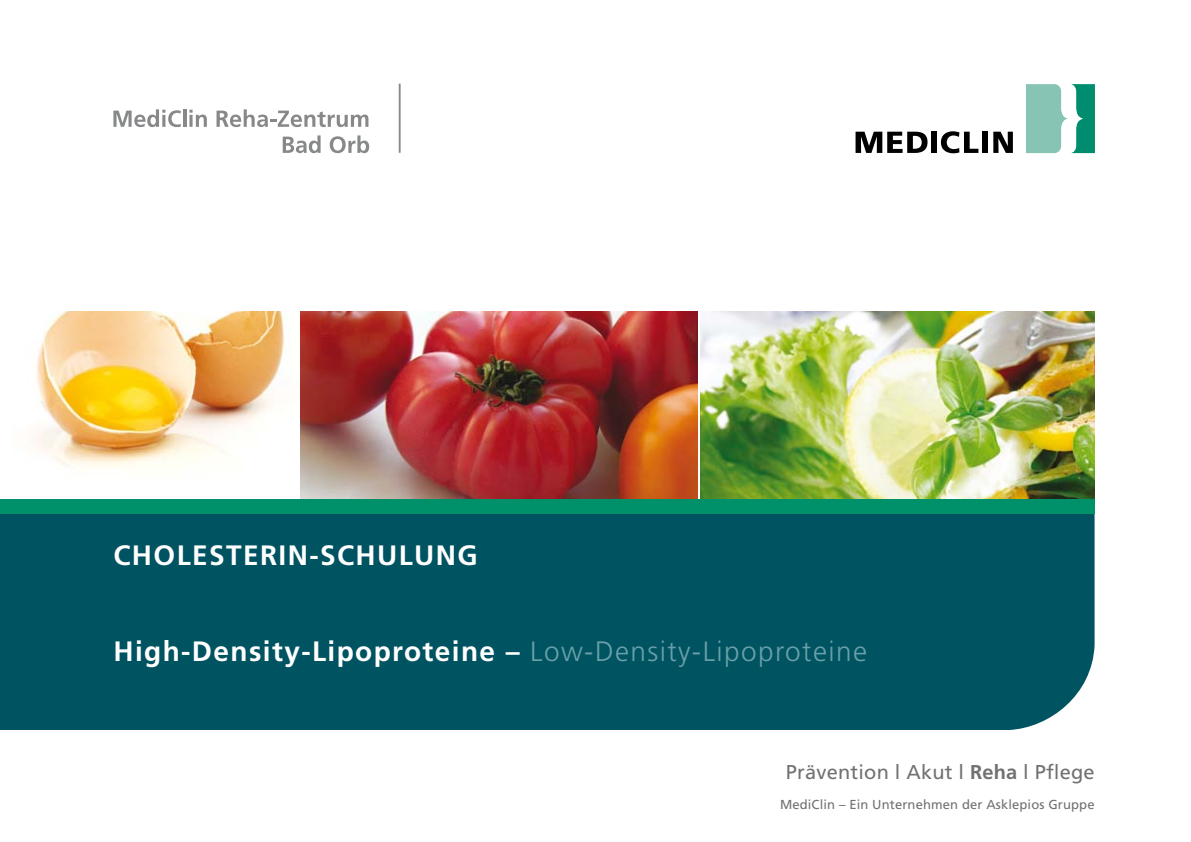
<style>
.page{position:relative;width:1191px;height:842px;background:#fff}
.page>*{position:absolute;margin:0;border:0;box-sizing:border-box;transform-origin:0 0}
.t1{font:700 28px "Frutiger LT";letter-spacing:.05em;color:#fff}
.t2{font:20px "Frutiger LT Std";letter-spacing:.01em;color:#707172}
.t3{font:13px "Frutiger LT Std";letter-spacing:.01em;color:#707172}
.s1{font-weight:300;color:#69a0a9}
.s2{font-family:"Frutiger LT";font-weight:700}
</style>
<div class="page">
<img style="left:700px;top:312px;width:394px;height:187px">
<img style="left:31px;top:312px;width:666px;height:187px">
<div style="left:0;top:513px;width:1094px;height:217px;background:#005361"></div>
<div style="left:0;top:499px;width:1094px;height:14px;background:#00906a"></div>
<svg style="left:1026px;top:84px;width:69px;height:69px"></svg>
<svg style="left:855px;top:132px;width:72px;height:21px"></svg>
<div style="left:931px;top:132px;width:6px;height:21px;background:#000"></div>
<svg style="left:941px;top:131px;width:37px;height:22px"></svg>
<div style="left:982px;top:132px;width:6px;height:21px;background:#000"></div>
<svg style="left:993px;top:132px;width:20px;height:21px"></svg>
<hr style="left:399px;top:84px;width:1px;height:69px;background:#87888a">
<svg style="left:113px;top:109px;width:68px;height:18px"></svg>
<hr style="left:183px;top:109px;width:3px;height:18px;background:#87888a">
<svg style="left:189px;top:110px;width:18px;height:17px"></svg>
<svg style="left:216px;top:109px;width:152px;height:18px"></svg>
<svg style="left:283px;top:135px;width:37px;height:18px"></svg>
<svg style="left:330px;top:135px;width:39px;height:18px"></svg>
<p class="t1" style="left:113px;top:539px;width:366px">CHOLESTERIN-SCHULUNG</p>
<p class="t1" style="left:113px;top:635px;width:755px">High-Density-Lipoproteine – <span class="s1">Low-Density-Lipoproteine</span></p>
<p class="t2" style="left:786px;top:760px;width:310px">Prävention l Akut l <span class="s2">Reha</span> l Pflege</p>
<p class="t3" style="left:780px;top:796px;width:316px">MediClin – Ein Unternehmen der Asklepios Gruppe</p>
</div>
